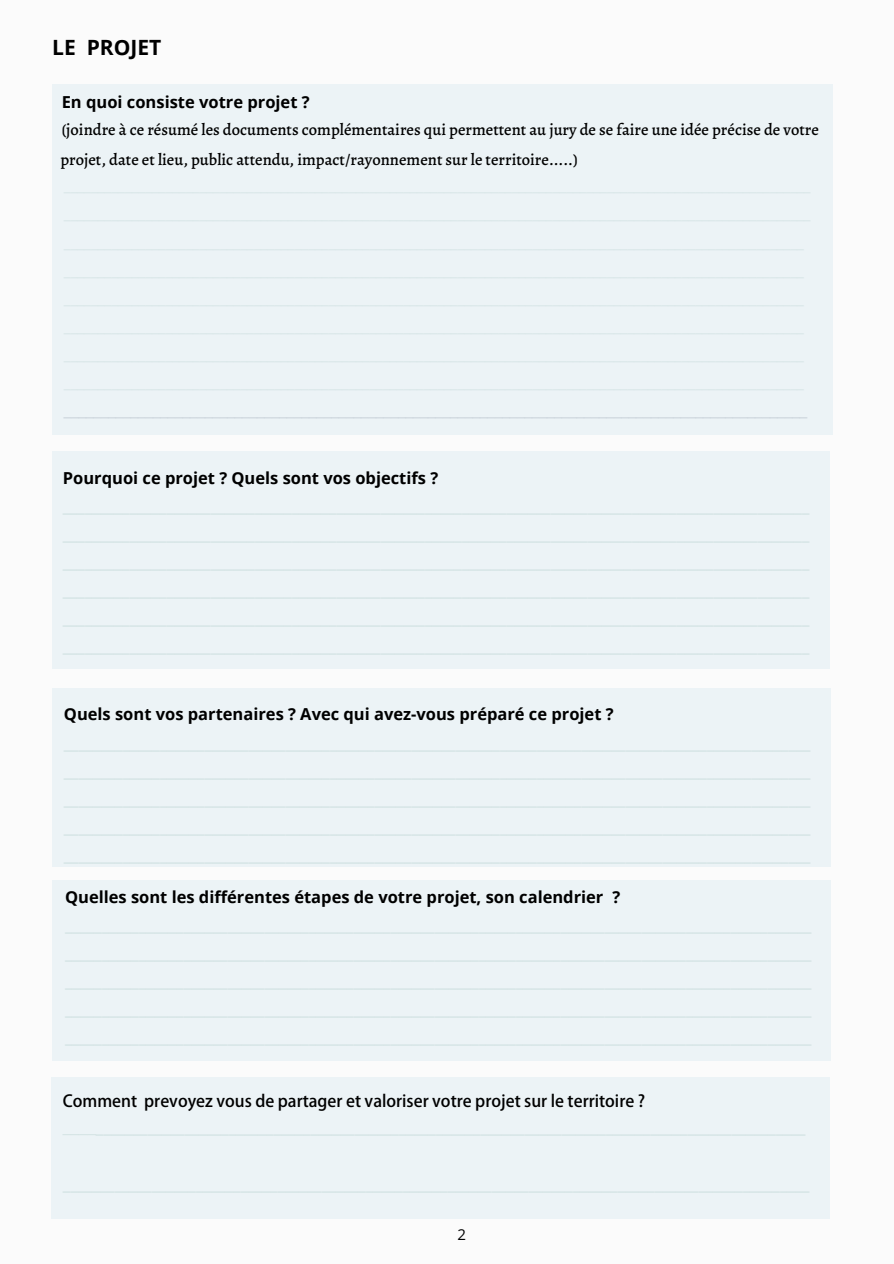
<style>
.page{position:relative;width:894px;height:1264px;background:#fff}
.page>*{position:absolute;margin:0;border:0;box-sizing:border-box;transform-origin:0 0}
.t1{font:700 21px "Open Sans";color:#000}
.t2{font:700 16.5px "Open Sans";color:#000}
.t3{font:500 16.5px/29.4px "Alegreya";color:#000}
.t4{font:16.5px "Alegreya Sans";color:#c7d0d8}
.t5{font:700 16.5px "Adobe Fan Heiti Std";color:#000}
.t6{font:15px "Open Sans";color:#000}
</style>
<div class="page">
<div style="left:0;top:0;width:893px;height:1263px;background:#fbfbfb"></div>
<div style="left:52px;top:451px;width:777px;height:218px;background:#ecf3f6"></div>
<div style="left:52px;top:688px;width:778px;height:178px;background:#ecf3f6"></div>
<div style="left:52px;top:84px;width:780px;height:351px;background:#ecf3f6"></div>
<div style="left:52px;top:880px;width:778px;height:180px;background:#ecf3f6"></div>
<div style="left:51px;top:1076px;width:778px;height:142px;background:#ecf3f6"></div>
<p class="t1" style="left:52px;top:33px;width:111px">LE PROJET</p>
<p class="t2" style="left:62px;top:91px;width:249px">En quoi consiste votre projet ?</p>
<p class="t3" style="left:60px;top:115px;width:759px">(joindre à ce résumé les documents complémentaires qui permettent au jury de se faire une idée précise de votre projet, date et lieu, public attendu, impact/rayonnement sur le territoire.....)</p>
<p class="t4" style="left:64px;top:401px;width:744px">____________________________________________________________________________________________________</p>
<p class="t2" style="left:63px;top:466px;width:377px">Pourquoi ce projet ? Quels sont vos objectifs ?</p>
<p class="t2" style="left:64px;top:702px;width:551px">Quels sont vos partenaires ? Avec qui avez-vous préparé ce projet ?</p>
<p class="t2" style="left:65px;top:885px;width:556px">Quelles sont les différentes étapes de votre projet, son calendrier ?</p>
<p class="t5" style="left:63px;top:1090px;width:584px">Comment prevoyez vous de partager et valoriser votre projet sur le territoire ?</p>
<p class="t6" style="left:457px;top:1223px;width:10px">2</p>
</div>
